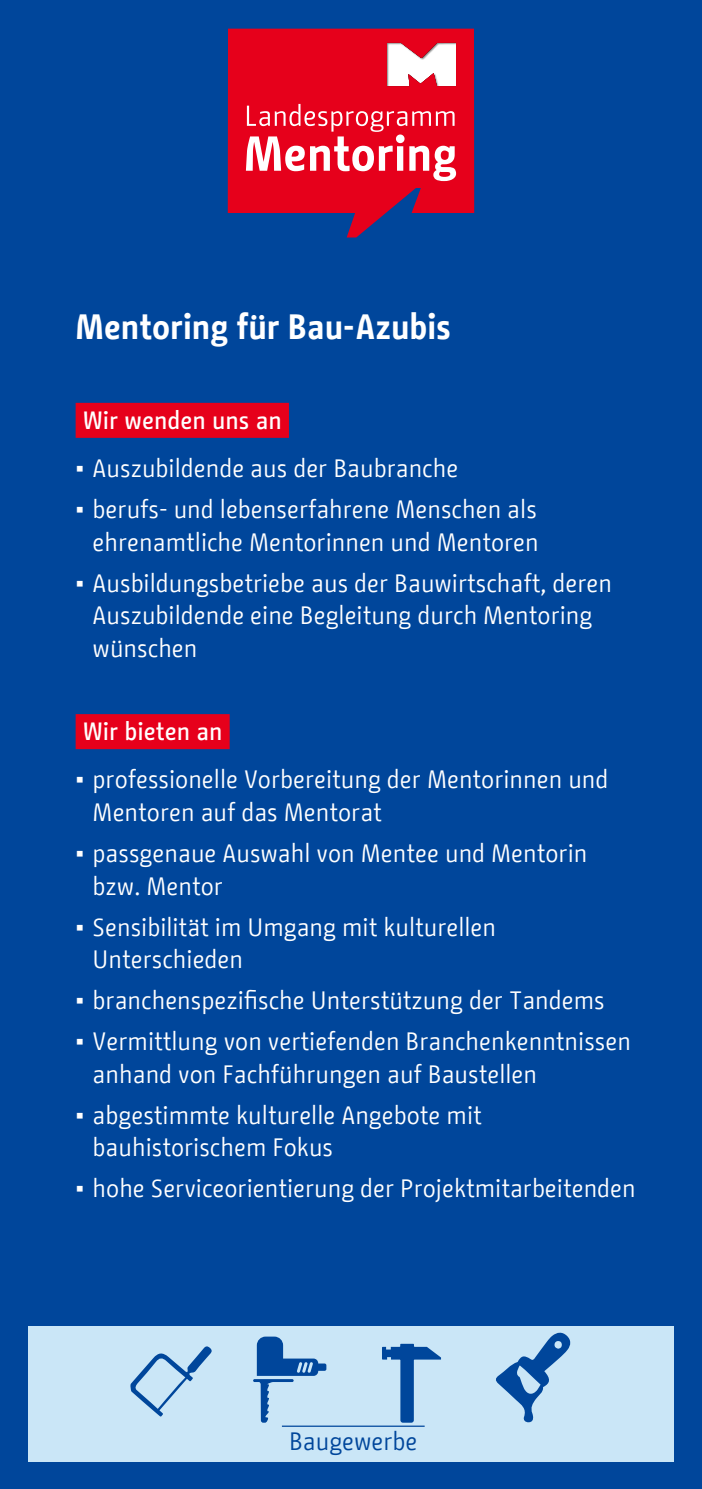
<style>
.page{position:relative;width:702px;height:1489px;background:#fff}
.page>*{position:absolute;margin:0;border:0;box-sizing:border-box;transform-origin:0 0}
.H2_Projekt{font:700 35px "BMF Change";color:#fff}
.p_ul{font:25px/32.5px "BMF Change";color:#fff}
.H3_Wir{font:500 25px "BMF Change";color:#fff}
.H1_Grafik_Bereich{font:25px "BMF Change";color:#00469b}
.s1{font-family:"Arial"}
</style>
<div class="page">
<div style="left:0;top:0;width:702px;height:1488px;background:#00469b"></div>
<div style="left:28px;top:1325px;width:645px;height:136px;background:#cae6f7"></div>
<svg style="left:228px;top:29px;width:246px;height:208px;background:#c11c3f"></svg>
<svg style="left:246px;top:104px;width:210px;height:77px"></svg>
<svg style="left:130px;top:1346px;width:82px;height:70px"></svg>
<svg style="left:382px;top:1343px;width:59px;height:79px"></svg>
<svg style="left:496px;top:1332px;width:75px;height:90px"></svg>
<svg style="left:253px;top:1336px;width:73px;height:86px"></svg>
<svg style="left:54px;top:220px;width:14px;height:1px"></svg>
<hr style="left:282px;top:1425px;width:142px;height:1px;background:#00469b">
<div style="left:76px;top:403px;width:213px;height:35px;background:#e6001b"></div>
<div style="left:76px;top:714px;width:154px;height:35px;background:#e6001b"></div>
<h2 class="H2_Projekt" style="left:76px;top:302px;width:377px">Mentoring für Bau-Azubis</h2>
<h3 class="H3_Wir" style="left:83px;top:402px;width:201px">Wir wenden uns an</h3>
<p class="p_ul" style="left:76px;top:452px;width:384px"><span class="s1">▪</span> Auszubildende aus der Baubranche</p>
<p class="p_ul" style="left:76px;top:493px;width:464px;text-align:right"><span class="s1">▪</span> berufs- und lebenserfahrene Menschen als ehrenamtliche Mentorinnen und Mentoren</p>
<p class="p_ul" style="left:93px;top:567px;width:521px;text-indent:-17px"><span class="s1">▪</span> Ausbildungsbetriebe aus der Bauwirtschaft, deren<br>Auszubildende eine Begleitung durch Mentoring wünschen</p>
<h3 class="H3_Wir" style="left:83px;top:713px;width:141px">Wir bieten an</h3>
<p class="p_ul" style="left:93px;top:763px;width:517px;text-indent:-17px"><span class="s1">▪</span> professionelle Vorbereitung der Mentorinnen und<br>Mentoren auf das Mentorat</p>
<p class="p_ul" style="left:93px;top:837px;width:496px;text-indent:-17px"><span class="s1">▪</span> passgenaue Auswahl von Mentee und Mentorin bzw. Mentor</p>
<p class="p_ul" style="left:93px;top:910px;width:405px;text-indent:-17px"><span class="s1">▪</span> Sensibilität im Umgang mit kulturellen<br>Unterschieden</p>
<p class="p_ul" style="left:76px;top:984px;width:530px"><span class="s1">▪</span> branchenspezifische Unterstützung der Tandems</p>
<p class="p_ul" style="left:93px;top:1025px;width:540px;text-indent:-17px"><span class="s1">▪</span> Vermittlung von vertiefenden Branchenkenntnissen anhand von Fachführungen auf Baustellen</p>
<p class="p_ul" style="left:93px;top:1098px;width:390px;text-indent:-17px"><span class="s1">▪</span> abgestimmte kulturelle Angebote mit bauhistorischem Fokus</p>
<p class="p_ul" style="left:76px;top:1172px;width:561px"><span class="s1">▪</span> hohe Serviceorientierung der Projektmitarbeitenden</p>
<h1 class="H1_Grafik_Bereich" style="left:289px;top:1422px;width:130px">Baugewerbe</h1>
</div>
